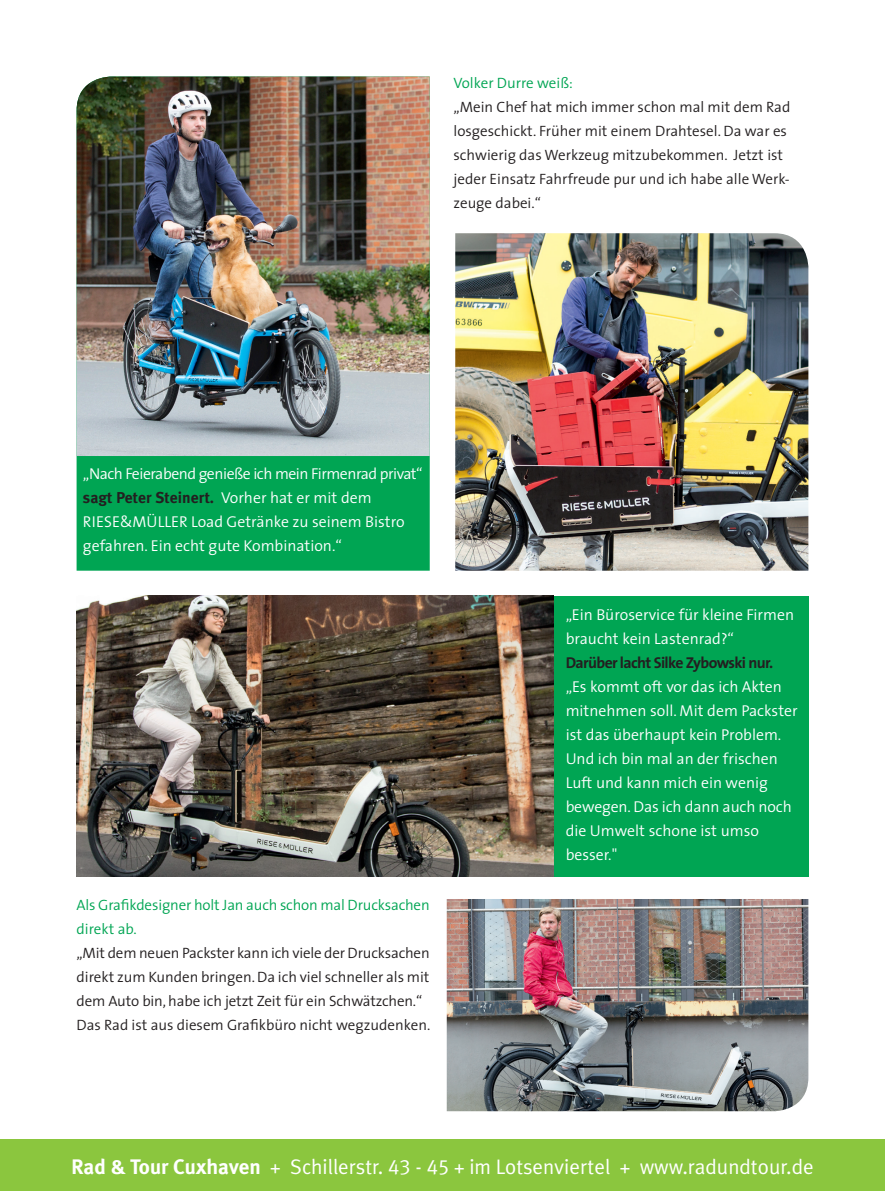
<style>
.page{position:relative;width:885px;height:1191px;background:#fff}
.page>*{position:absolute;margin:0;border:0;box-sizing:border-box;transform-origin:0 0}
.t1{font:21px "Meta Plus Normal";color:#fff}
.t2{font:300 15.75px/24px "The Sans";color:#fff}
.t3{font:300 15.75px "The Sans";letter-spacing:-.03em;color:#fff}
.t4{font:700 15.75px "Meta Plus";color:#231f20}
.t5{font:700 15.75px "The Sans";letter-spacing:-.04em;color:#231f20}
.t6{font:300 15px/24px "The Sans";color:#231f20}
.t7{font:300 15px/24px "The Sans";letter-spacing:-.01em;color:#00a553}
.s1{font-family:"The Sans";font-weight:300;color:#fff}
.s2{font-family:"Meta Plus";font-weight:700}
.s3{font-family:"Meta Plus Normal Caps"}
</style>
<div class="page">
<div style="left:77px;top:596px;width:731px;height:280px;background:#00a553"></div>
<img style="left:77px;top:596px;width:476px;height:280px">
<div style="left:77px;top:456px;width:352px;height:114px;background:#00a553"></div>
<img style="left:77px;top:77px;width:352px;height:379px">
<div style="left:0;top:1140px;width:884px;height:51px;background:#8bc63e"></div>
<img style="left:455px;top:233px;width:353px;height:337px">
<img style="left:446px;top:899px;width:362px;height:212px">
<p class="t7" style="left:453px;top:70px;width:121px">Volker Durre weiß:</p>
<p class="t6" style="left:453px;top:94px;width:338px">„Mein Chef hat mich immer schon mal mit dem Rad losgeschickt. Früher mit einem Drahtesel. Da war es schwierig das Werkzeug mitzubekommen. Jetzt ist jeder Einsatz Fahrfreude pur und ich habe alle Werk&shy;zeuge dabei.“</p>
<p class="t3" style="left:83px;top:461px;width:341px">„Nach Feierabend genieße ich mein Firmenrad privat“</p>
<p class="t4" style="left:83px;top:489px;width:290px">sagt Peter Steinert. <span class="s1">Vorher hat er mit dem</span></p>
<p class="t2" style="left:83px;top:509px;width:323px">RIESE&amp;MÜLLER Load Getränke zu seinem Bistro gefahren. Ein echt gute Kombination.“</p>
<p class="t7" style="left:77px;top:892px;width:354px">Als Grafikdesigner holt Jan auch schon mal Drucksachen direkt ab.</p>
<p class="t6" style="left:77px;top:940px;width:355px">„Mit dem neuen Packster kann ich viele der Drucksachen direkt zum Kunden bringen. Da ich viel schneller als mit dem Auto bin, habe ich jetzt Zeit für ein Schwätzchen.“ Das Rad ist aus diesem Grafikbüro nicht wegzudenken.</p>
<p class="t2" style="left:565px;top:602px;width:230px">„Ein Büroservice für kleine Firmen braucht kein Lastenrad?“</p>
<p class="t5" style="left:565px;top:649px;width:209px">Darüber lacht Silke Zybowski nur.</p>
<p class="t2" style="left:565px;top:674px;width:233px">„Es kommt oft vor das ich Akten mitnehmen soll. Mit dem Packster ist das überhaupt kein Problem.<br>Und ich bin mal an der frischen<br>Luft und kann mich ein wenig bewegen. Das ich dann auch noch die Umwelt schone ist umso besser."</p>
<h1 class="t1" style="left:71px;top:1154px;width:744px"><span class="s2">Rad &amp; Tour Cuxhaven</span> + Schillerstr. <span class="s3">43 - 45</span> + im Lotsenviertel + www.radundtour.de</h1>
</div>
